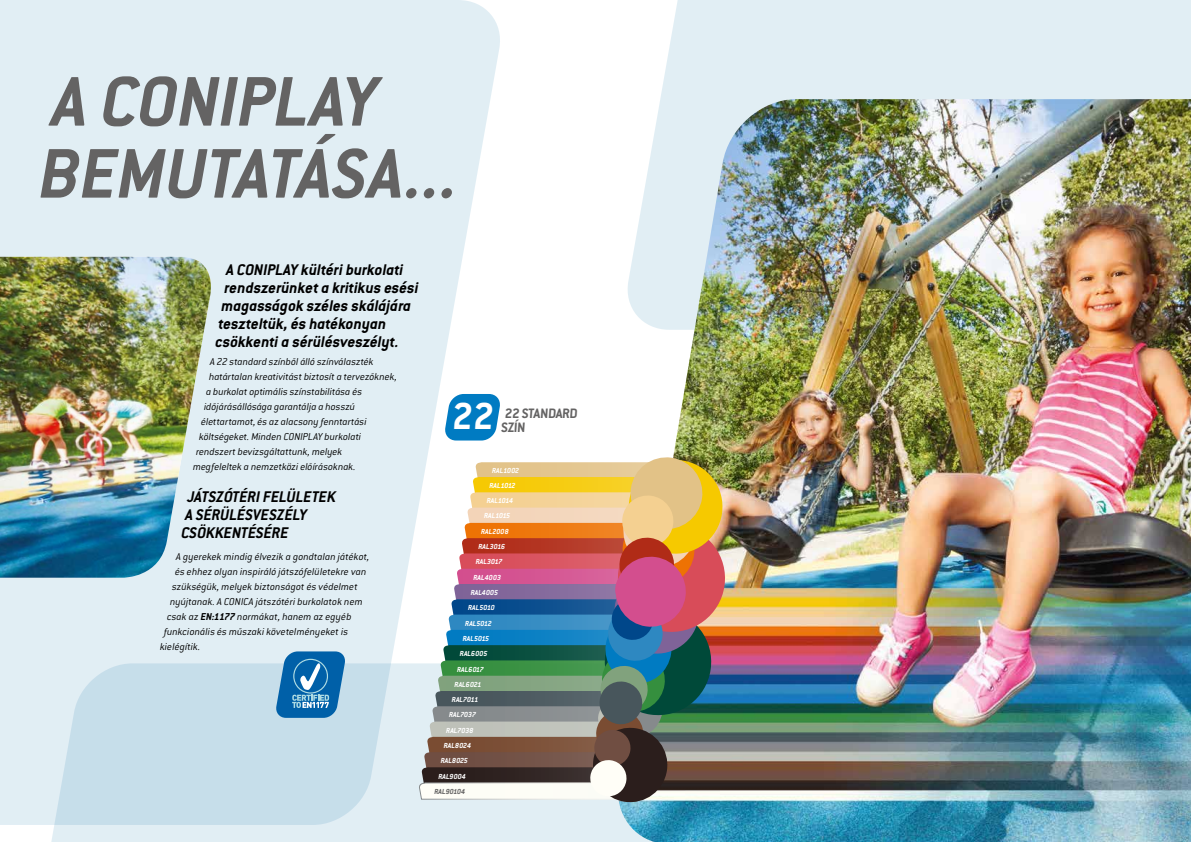
<style>
.page{position:relative;width:1191px;height:842px;background:#fff}
.page>*{position:absolute;margin:0;border:0;box-sizing:border-box;transform-origin:0 0}
.t1{font:italic 700 77px/72px "Conduit ITC Pro";letter-spacing:-.005em;color:#646363}
.t2{font:italic 700 41.2px "Conduit ITC Pro";color:#fff}
.t3{font:italic 700 17px/18px "Conduit ITC Pro";color:#000}
.t4{font:italic 700 15px "Conduit ITC Pro";letter-spacing:-.02em;color:#646363}
.t5{font:italic 300 11px "Conduit ITC Pro";color:#000}
.t6{font:italic 700 8px/15.3px "Conduit ITC Pro";color:#fff;text-align:center}
.t7{font:italic 700 8px "Conduit ITC Pro";color:#646363}
.t8{font:italic 700 8px "Conduit ITC Pro";letter-spacing:-.02em;color:#fff}
.t9{font:italic 700 8px "Conduit ITC Pro";letter-spacing:-.025em;color:#fff}
.s1{font-weight:700}
</style>
<div class="page">
<div style="left:51px;top:805px;width:566px;height:37px;background:#e1eef4"></div>
<svg style="left:0;top:0;width:501px;height:825px;background:#deecf3"></svg>
<div style="left:660px;top:0;width:531px;height:99px;background:#e1eef4"></div>
<svg style="left:274px;top:651px;width:73px;height:67px;background:#418abe"></svg>
<img style="left:0;top:257px;width:217px;height:321px">
<img style="left:617px;top:99px;width:574px;height:743px">
<img style="left:418px;top:455px;width:506px;height:350px">
<svg style="left:443px;top:394px;width:58px;height:46px"></svg>
<h1 class="t1" style="left:40px;top:65px;width:421px">A CONIPLAY<br>BEMUTATÁSA...</h1>
<h3 class="t3" style="left:227px;top:260px;width:178px">A CONIPLAY kültéri burkolati</h3>
<h3 class="t3" style="left:225px;top:278px;width:195px">rendszerünket a kritikus esési</h3>
<h3 class="t3" style="left:222px;top:296px;width:191px">magasságok széles skálájára</h3>
<h3 class="t3" style="left:219px;top:314px;width:169px">teszteltük, és hatékonyan</h3>
<h3 class="t3" style="left:216px;top:332px;width:185px">csökkenti a sérülésveszélyt.</h3>
<p class="t5" style="left:210px;top:355px;width:165px">A 22 standard színből álló színválaszték</p>
<p class="t5" style="left:209px;top:370px;width:189px">határtalan kreativitást biztosít a tervezőknek,</p>
<p class="t5" style="left:206px;top:385px;width:158px">a burkolat optimális színstabilitása és</p>
<p class="t5" style="left:204px;top:400px;width:153px">időjárásállósága garantálja a hosszú</p>
<p class="t5" style="left:201px;top:415px;width:167px">élettartamot, és az alacsony fenntartási</p>
<p class="t5" style="left:199px;top:430px;width:164px">költségeket. Minden CONIPLAY burkolati</p>
<p class="t5" style="left:196px;top:445px;width:148px">rendszert bevizsgáltattunk, melyek</p>
<p class="t5" style="left:193px;top:460px;width:164px">megfeleltek a nemzetközi előírásoknak.</p>
<h3 class="t3" style="left:181px;top:488px;width:156px;text-indent:6px">JÁTSZÓTÉRI FELÜLETEK<br>A SÉRÜLÉSVESZÉLY<br>CSÖKKENTÉSÉRE</h3>
<p class="t5" style="left:176px;top:550px;width:195px">A gyerekek mindig élvezik a gondtalan játékot,</p>
<p class="t5" style="left:175px;top:565px;width:193px">és ehhez olyan inspiráló játszófelületekre van</p>
<p class="t5" style="left:172px;top:580px;width:187px">szükségük, melyek biztonságot és védelmet</p>
<p class="t5" style="left:170px;top:595px;width:194px">nyújtanak. A CONICA játszótéri burkolatok nem</p>
<p class="t5" style="left:167px;top:610px;width:186px">csak az <span class="s1">EN:1177</span> normákat, hanem az egyéb</p>
<p class="t5" style="left:164px;top:625px;width:186px">funkcionális és műszaki követelményeket is</p>
<p class="t5" style="left:160px;top:640px;width:42px">kielégítik.</p>
<h2 class="t2" style="left:454px;top:392px;width:48px">22</h2>
<h3 class="t4" style="left:505px;top:405px;width:76px">22 STANDARD</h3>
<h3 class="t4" style="left:502px;top:419px;width:28px">SZÍN</h3>
<p class="t6" style="left:489px;top:462px;width:31px">RAL1002<br>RAL1012</p>
<p class="t8" style="left:487px;top:496px;width:28px">RAL1014</p>
<p class="t9" style="left:484px;top:511px;width:28px">RAL1015</p>
<p class="t6" style="left:481px;top:523px;width:29px">RAL2008</p>
<p class="t6" style="left:478px;top:539px;width:28px">RAL3016</p>
<p class="t6" style="left:476px;top:554px;width:28px">RAL3017</p>
<p class="t6" style="left:473px;top:569px;width:29px">RAL4003</p>
<p class="t6" style="left:471px;top:585px;width:29px">RAL4005</p>
<p class="t6" style="left:468px;top:600px;width:28px">RAL5010</p>
<p class="t6" style="left:465px;top:615px;width:28px">RAL5012</p>
<p class="t6" style="left:463px;top:631px;width:28px">RAL5015</p>
<p class="t6" style="left:460px;top:646px;width:29px">RAL6005</p>
<p class="t6" style="left:457px;top:661px;width:28px">RAL6017</p>
<p class="t6" style="left:454px;top:677px;width:28px">RAL6021</p>
<p class="t6" style="left:452px;top:692px;width:28px">RAL7011</p>
<p class="t6" style="left:449px;top:707px;width:29px">RAL7037</p>
<p class="t6" style="left:446px;top:722px;width:29px">RAL7038</p>
<p class="t6" style="left:444px;top:738px;width:29px">RAL8024</p>
<p class="t6" style="left:441px;top:753px;width:29px">RAL8025</p>
<p class="t6" style="left:438px;top:768px;width:29px">RAL9004</p>
<p class="t7" style="left:434px;top:787px;width:32px">RAL90104</p>
</div>
